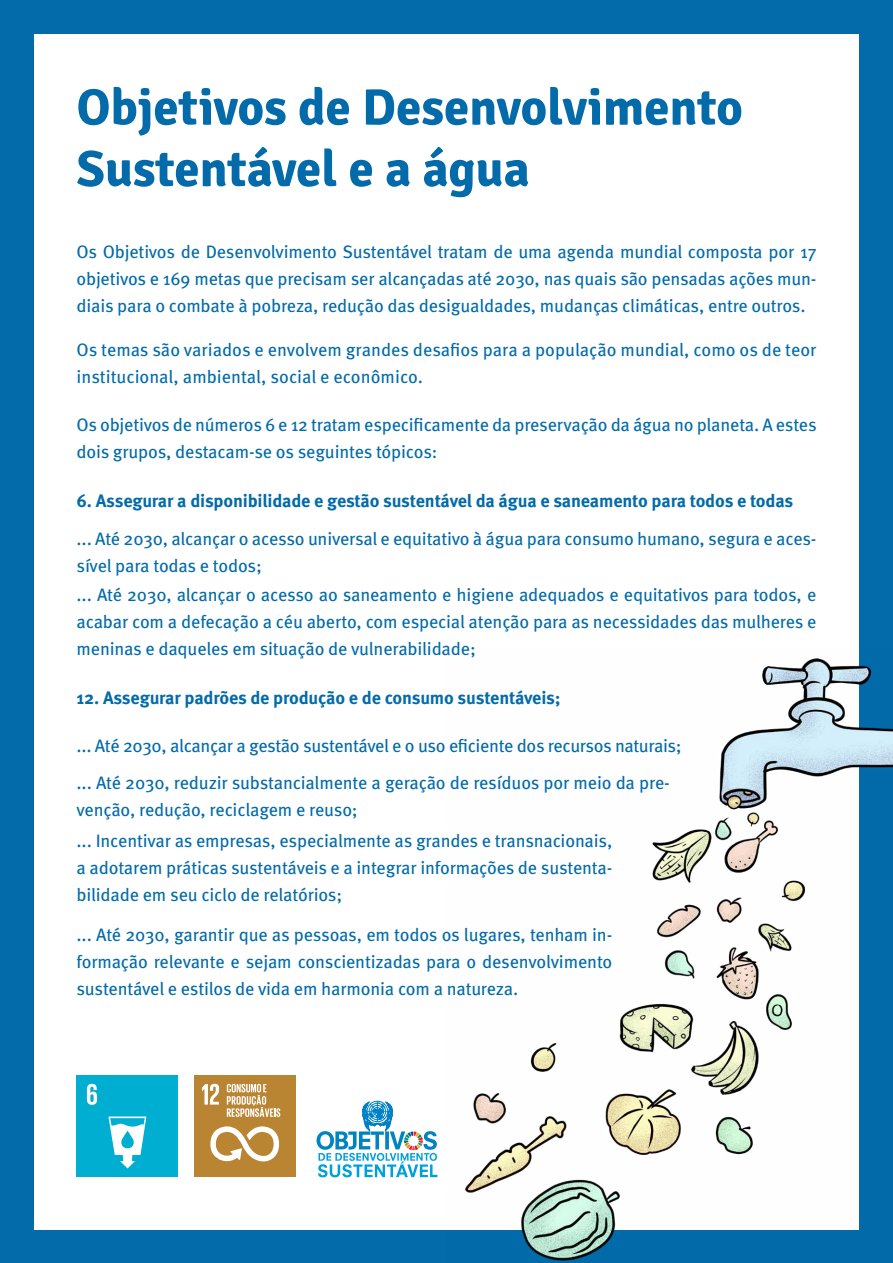
<style>
.page{position:relative;width:893px;height:1263px;background:#036ba9}
.page>*{position:absolute;margin:0;border:0;box-sizing:border-box;transform-origin:0 0}
.t1{font:700 51px/61.5px "Signika";color:#036ba9}
.t2{font:18px/27px "Meta Pro";letter-spacing:-.01em;color:#036ba9}
.t3{font:700 18px "Meta Pro";letter-spacing:-.01em;color:#036ba9}
</style>
<div class="page">
<div style="left:34px;top:34px;width:825px;height:1195px;background:#fff"></div>
<img style="left:446px;top:658px;width:447px;height:603px">
<div style="left:77px;top:1075px;width:101px;height:102px;background:#00aed1"></div>
<svg style="left:87px;top:1084px;width:10px;height:21px"></svg>
<svg style="left:108px;top:1116px;width:38px;height:52px"></svg>
<div style="left:194px;top:1075px;width:102px;height:102px;background:#b98532"></div>
<svg style="left:202px;top:1084px;width:17px;height:20px"></svg>
<svg style="left:210px;top:1126px;width:69px;height:35px"></svg>
<svg style="left:227px;top:1084px;width:53px;height:33px"></svg>
<svg style="left:316px;top:1100px;width:121px;height:77px"></svg>
<h1 class="t1" style="left:77px;top:77px;width:668px">Objetivos de Desenvolvimento<br>Sustentável e a água</h1>
<p class="t2" style="left:77px;top:237px;width:741px;text-align:justify">Os Objetivos de Desenvolvimento Sustentável tratam de uma agenda mundial composta por 17 objetivos e 169 metas que precisam ser alcançadas até 2030, nas quais são pensadas ações mun&shy;diais para o combate à pobreza, redução das desigualdades, mudanças climáticas, entre outros.</p>
<p class="t2" style="left:77px;top:335px;width:741px">Os temas são variados e envolvem grandes desafios para a população mundial, como os de teor institucional, ambiental, social e econômico.</p>
<p class="t2" style="left:77px;top:410px;width:742px">Os objetivos de números 6 e 12 tratam especificamente da preservação da água no planeta. A estes dois grupos, destacam-se os seguintes tópicos:</p>
<p class="t3" style="left:77px;top:486px;width:718px">6. Assegurar a disponibilidade e gestão sustentável da água e saneamento para todos e todas</p>
<p class="t2" style="left:77px;top:524px;width:741px">... Até 2030, alcançar o acesso universal e equitativo à água para consumo humano, segura e aces&shy;sível para todas e todos;</p>
<p class="t2" style="left:77px;top:580px;width:741px;text-align:justify">... Até 2030, alcançar o acesso ao saneamento e higiene adequados e equitativos para todos, e acabar com a defecação a céu aberto, com especial atenção para as necessidades das mulheres e meninas e daqueles em situação de vulnerabilidade;</p>
<p class="t3" style="left:77px;top:683px;width:486px">12. Assegurar padrões de produção e de consumo sustentáveis;</p>
<p class="t2" style="left:77px;top:726px;width:607px;line-height:36.6px">... Até 2030, alcançar a gestão sustentável e o uso eficiente dos recursos naturais; ... Até 2030, reduzir substancialmente a geração de resíduos por meio da pre-</p>
<p class="t2" style="left:77px;top:792px;width:537px;line-height:31.5px">venção, redução, reciclagem e reuso;<br>... Incentivar as empresas, especialmente as grandes e transnacionais,</p>
<p class="t2" style="left:77px;top:853px;width:537px">a adotarem práticas sustentáveis e a integrar informações de sustenta&shy;bilidade em seu ciclo de relatórios;</p>
<p class="t2" style="left:77px;top:920px;width:537px;text-align:justify">... Até 2030, garantir que as pessoas, em todos os lugares, tenham in&shy;formação relevante e sejam conscientizadas para o desenvolvimento sustentável e estilos de vida em harmonia com a natureza.</p>
</div>
